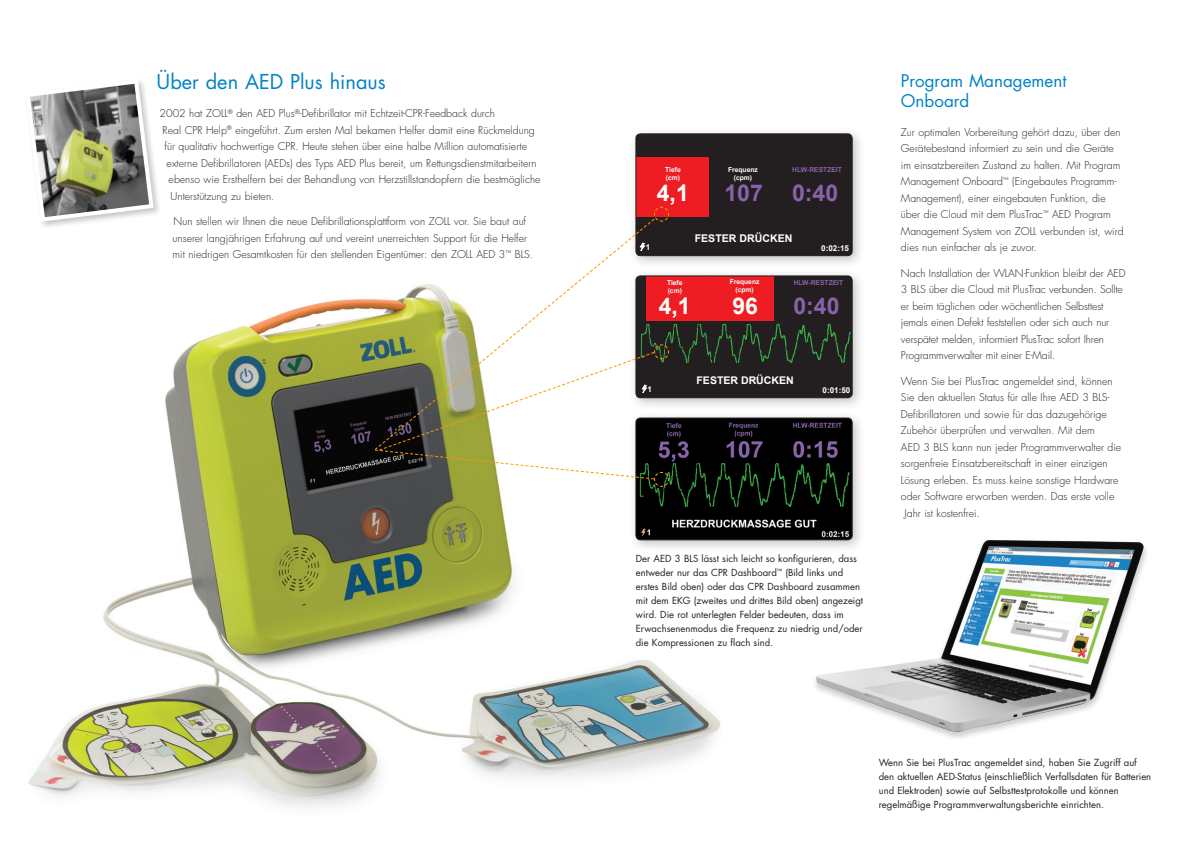
<style>
.page{position:relative;width:1191px;height:842px;background:#fff}
.page>*{position:absolute;margin:0;border:0;box-sizing:border-box;transform-origin:0 0}
.t1{font:700 23.1px "Arial";color:#8862aa}
.t2{font:700 23.1px "Arial";color:#fff}
.t3{font:700 23px "Arial";color:#fff}
.t4{font:700 23px "Arial";color:#8862aa}
.t5{font:20px "Futura Std";color:#0082c8}
.t6{font:17px/20.4px "Futura Std";color:#0082c8}
.t7{font:700 10.6px "Arial";color:#fff}
.Body1{font:300 10.5px/16.5px "Futura Std";color:#231f20}
.Body1_indented{font:300 10.5px/16.5px "Futura Std";color:#231f20}
.t8{font:700 10.5px "Arial";color:#fff}
.t9{font:9.5px/14px "Futura Std";color:#231f20}
.t10{font:700 8.1px "Arial";color:#fff}
.t11{font:700 8px "Arial";color:#fff}
.t12{font:700 6.7px/8.1px "Arial";color:#fff}
.t13{font:700 6.7px "Arial";color:#8862aa}
</style>
<div class="page">
<img style="left:29px;top:299px;width:691px;height:508px">
<div style="left:629px;top:127px;width:236px;height:142px;background:#231f20;opacity:.28"></div>
<div style="left:629px;top:269px;width:236px;height:142px;background:#231f20;opacity:.28"></div>
<div style="left:629px;top:411px;width:236px;height:142px;background:#231f20;opacity:.28"></div>
<img style="left:636px;top:487px;width:216px;height:53px">
<div style="left:636px;top:418px;width:216px;height:122px;border:1px solid #231f20;border-radius:4px"></div>
<svg style="left:373px;top:218px;width:282px;height:233px"></svg>
<svg style="left:636px;top:134px;width:216px;height:122px;background:#461f20"></svg>
<svg style="left:374px;top:276px;width:478px;height:211px"></svg>
<div style="left:811px;top:539px;width:338px;height:202px;background:#fff"></div>
<img style="left:816px;top:540px;width:328px;height:192px">
<svg style="left:30px;top:81px;width:126px;height:143px"></svg>
<h1 class="t5" style="left:157px;top:68px;width:231px">Über den AED Plus hinaus</h1>
<p class="Body1" style="left:160px;top:105px;width:337px">2002 hat ZOLL<sup>®</sup> den AED Plus<sup>®</sup>-Defibrillator mit Echtzeit-CPR-Feedback durch</p>
<p class="Body1" style="left:163px;top:122px;width:374px">Real CPR Help<sup>®</sup> eingeführt. Zum ersten Mal bekamen Helfer damit eine Rückmeldung</p>
<p class="Body1" style="left:165px;top:138px;width:364px">für qualitativ hochwertige CPR. Heute stehen über eine halbe Million automatisierte</p>
<p class="Body1" style="left:167px;top:155px;width:371px">externe Defibrillatoren (AEDs) des Typs AED Plus bereit, um Rettungsdienstmitarbeitern</p>
<p class="Body1" style="left:169px;top:171px;width:373px">ebenso wie Ersthelfern bei der Behandlung von Herzstillstandopfern die bestmögliche</p>
<p class="Body1" style="left:171px;top:188px;width:105px">Unterstützung zu bieten.</p>
<p class="Body1_indented" style="left:173px;top:213px;width:362px">Nun stellen wir Ihnen die neue Defibrillationsplattform von ZOLL vor. Sie baut auf unserer langjährigen Erfahrung auf und vereint unerreichten Support für die Helfer mit niedrigen Gesamtkosten für den stellenden Eigentümer: den ZOLL AED 3<sup>™</sup> BLS.</p>
<p class="t12" style="left:665px;top:166px;width:17px">Tiefe (cm)</p>
<p class="t12" style="left:728px;top:166px;width:31px">Frequenz</p>
<p class="t13" style="left:792px;top:165px;width:51px">HLW-RESTZEIT</p>
<p class="t12" style="left:734px;top:174px;width:20px">(cpm)</p>
<p class="t2" style="left:657px;top:178px;width:34px">4,1</p>
<p class="t1" style="left:724px;top:178px;width:40px">107</p>
<p class="t1" style="left:792px;top:178px;width:48px">0:40</p>
<p class="t7" style="left:694px;top:231px;width:99px">FESTER DRÜCKEN</p>
<p class="t10" style="left:645px;top:241px;width:6px">1</p>
<p class="t10" style="left:821px;top:243px;width:29px">0:02:15</p>
<p class="t12" style="left:729px;top:278px;width:31px">Frequenz</p>
<p class="t13" style="left:793px;top:278px;width:51px">HLW-RESTZEIT</p>
<p class="t12" style="left:735px;top:286px;width:20px">(cpm)</p>
<p class="t3" style="left:732px;top:290px;width:27px">96</p>
<p class="t12" style="left:667px;top:278px;width:17px">Tiefe (cm)</p>
<p class="t3" style="left:658px;top:290px;width:33px">4,1</p>
<p class="t4" style="left:793px;top:290px;width:48px">0:40</p>
<p class="t8" style="left:696px;top:373px;width:99px">FESTER DRÜCKEN</p>
<p class="t11" style="left:647px;top:383px;width:6px">1</p>
<p class="t11" style="left:822px;top:385px;width:29px">0:01:50</p>
<p class="t9" style="left:636px;top:552px;width:229px">Der AED 3 BLS lässt sich leicht so konfigurieren, dass entweder nur das CPR Dashboard<sup>™</sup> (Bild links und erstes Bild oben) oder das CPR Dashboard zusammen mit dem EKG (zweites und drittes Bild oben) angezeigt wird. Die rot unterlegten Felder bedeuten, dass im Erwachsenenmodus die Frequenz zu niedrig und/oder die Kompressionen zu flach sind.</p>
<h2 class="t6" style="left:901px;top:71px;width:167px">Program Management<br>Onboard</h2>
<p class="Body1" style="left:901px;top:124px;width:224px">Zur optimalen Vorbereitung gehört dazu, über den Gerätebestand informiert zu sein und die Geräte im einsatzbereiten Zustand zu halten. Mit Program Management Onboard<sup>™</sup> (Eingebautes Programm-Management), einer eingebauten Funktion, die über die Cloud mit dem PlusTrac<sup>™</sup> AED Program Management System von ZOLL verbunden ist, wird dies nun einfacher als je zuvor.</p>
<p class="Body1" style="left:901px;top:265px;width:226px">Nach Installation der WLAN-Funktion bleibt der AED 3 BLS über die Cloud mit PlusTrac verbunden. Sollte er beim täglichen oder wöchentlichen Selbsttest jemals einen Defekt feststellen oder sich auch nur verspätet melden, informiert PlusTrac sofort Ihren Programmverwalter mit einer E-Mail.</p>
<p class="Body1" style="left:901px;top:373px;width:213px">Wenn Sie bei PlusTrac angemeldet sind, können</p>
<p class="Body1" style="left:901px;top:390px;width:210px">Sie den aktuellen Status für alle Ihre AED 3 BLS-</p>
<p class="Body1" style="left:901px;top:406px;width:207px">Defibrillatoren und sowie für das dazugehörige</p>
<p class="Body1" style="left:901px;top:423px;width:195px">Zubehör überprüfen und verwalten. Mit dem</p>
<p class="Body1" style="left:901px;top:439px;width:222px">AED 3 BLS kann nun jeder Programmverwalter die</p>
<p class="Body1" style="left:901px;top:456px;width:208px">sorgenfreie Einsatzbereitschaft in einer einzigen</p>
<p class="Body1" style="left:901px;top:472px;width:219px">Lösung erleben. Es muss keine sonstige Hardware</p>
<p class="Body1" style="left:901px;top:489px;width:215px">oder Software erworben werden. Das erste volle</p>
<p class="Body1" style="left:904px;top:505px;width:77px">Jahr ist kostenfrei.</p>
<p class="t9" style="left:878px;top:755px;width:274px">Wenn Sie bei PlusTrac angemeldet sind, haben Sie Zugriff auf den aktuellen AED-Status (einschließlich Verfallsdaten für Batterien und Elektroden) sowie auf Selbsttestprotokolle und können regelmäßige Programmverwaltungsberichte einrichten.</p>
</div>
